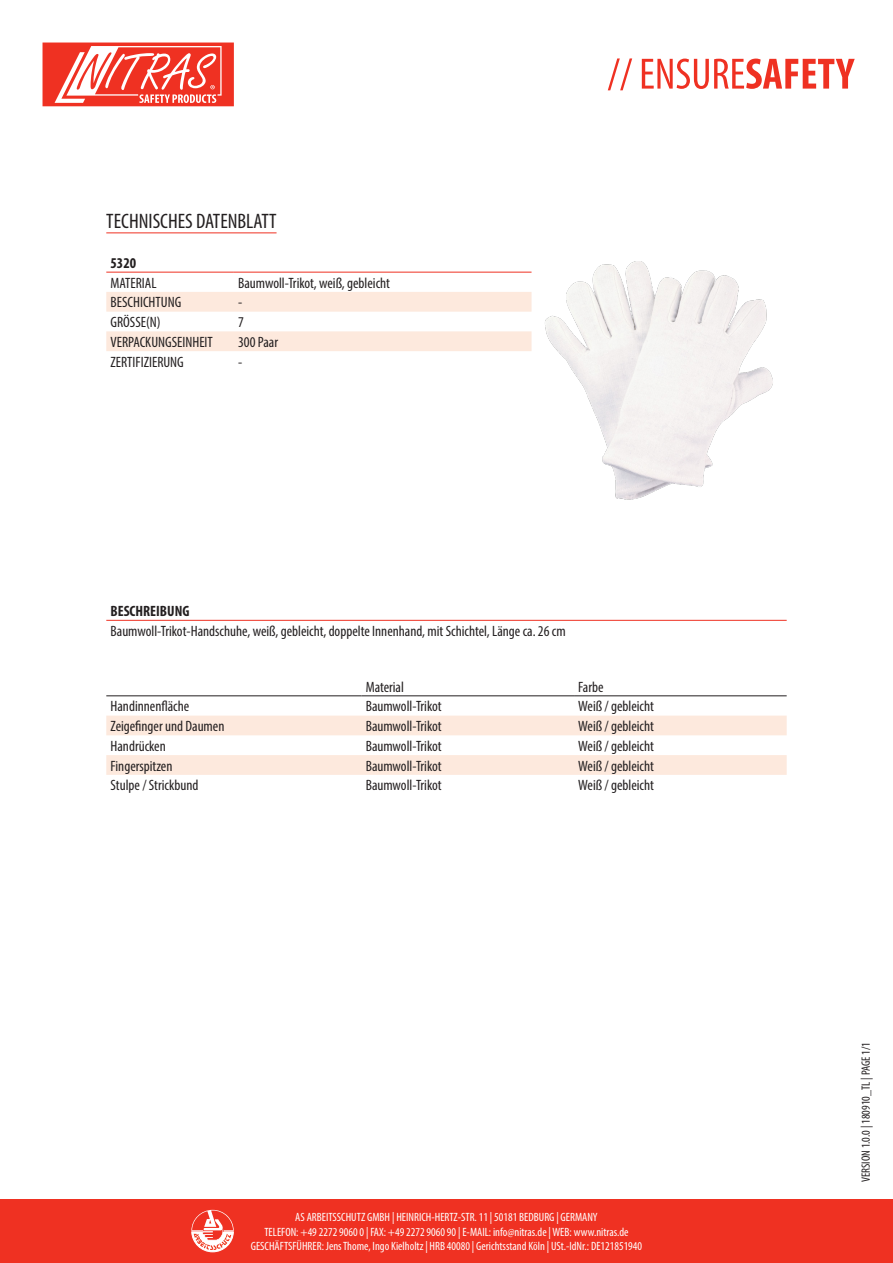
<style>
.page{position:relative;width:893px;height:1263px;background:#fff}
.page>*{position:absolute;margin:0;border:0;box-sizing:border-box;transform-origin:0 0}
.t1{font:condensed 21px "Myriad Pro";color:#231f20}
.t2{font:condensed 15px "Myriad Pro";color:#231f20}
.t3{font:700 condensed 15px "Myriad Pro";color:#231f20}
.t4{font:condensed 12px/14.4px "Myriad Pro";color:#fff;text-align:center}
.t5{font:condensed 12px "Myriad Pro";color:#231f20}
</style>
<div class="page">
<div style="left:0;top:1199px;width:893px;height:64px;background:#ef3122"></div>
<svg style="left:608px;top:58px;width:247px;height:32px"></svg>
<svg style="left:191px;top:1210px;width:43px;height:42px"></svg>
<svg style="left:43px;top:43px;width:191px;height:63px"></svg>
<hr style="left:106px;top:232px;width:171px;height:1px;background:#ef3122">
<svg style="left:106px;top:292px;width:425px;height:59px"></svg>
<hr style="left:106px;top:272px;width:128px;height:1px;background:#ef3122">
<hr style="left:234px;top:272px;width:297px;height:1px;background:#ef3122">
<img style="left:531px;top:261px;width:242px;height:239px">
<hr style="left:106px;top:620px;width:681px;height:1px;background:#ef3122">
<svg style="left:106px;top:696px;width:681px;height:20px"></svg>
<svg style="left:106px;top:716px;width:681px;height:59px"></svg>
<hr style="left:106px;top:695px;width:255px;height:1px;background:#231f20">
<hr style="left:361px;top:695px;width:213px;height:1px;background:#231f20">
<hr style="left:574px;top:695px;width:213px;height:1px;background:#231f20">
<p class="t1" style="left:106px;top:209px;width:172px">TECHNISCHES DATENBLATT</p>
<p class="t3" style="left:111px;top:253px;width:27px">5320</p>
<p class="t2" style="left:111px;top:274px;width:47px">MATERIAL</p>
<p class="t2" style="left:238px;top:274px;width:153px">Baumwoll-Trikot, weiß, gebleicht</p>
<p class="t2" style="left:111px;top:293px;width:72px">BESCHICHTUNG</p>
<p class="t2" style="left:238px;top:293px;width:6px">-</p>
<p class="t2" style="left:111px;top:313px;width:52px">GRÖSSE(N)</p>
<p class="t2" style="left:238px;top:313px;width:7px">7</p>
<p class="t2" style="left:111px;top:333px;width:104px">VERPACKUNGSEINHEIT</p>
<p class="t2" style="left:238px;top:333px;width:41px">300 Paar</p>
<p class="t2" style="left:111px;top:353px;width:75px">ZERTIFIZIERUNG</p>
<p class="t2" style="left:238px;top:353px;width:6px">-</p>
<p class="t3" style="left:111px;top:602px;width:80px">BESCHREIBUNG</p>
<p class="t2" style="left:111px;top:622px;width:457px">Baumwoll-Trikot-Handschuhe, weiß, gebleicht, doppelte Innenhand, mit Schichtel, Länge ca. 26 cm</p>
<p class="t2" style="left:366px;top:677px;width:40px">Material</p>
<p class="t2" style="left:578px;top:677px;width:27px">Farbe</p>
<p class="t2" style="left:111px;top:697px;width:80px">Handinnenfläche</p>
<p class="t2" style="left:366px;top:697px;width:77px">Baumwoll-Trikot</p>
<p class="t2" style="left:578px;top:697px;width:77px">Weiß / gebleicht</p>
<p class="t2" style="left:111px;top:717px;width:115px">Zeigefinger und Daumen</p>
<p class="t2" style="left:366px;top:717px;width:77px">Baumwoll-Trikot</p>
<p class="t2" style="left:578px;top:717px;width:77px">Weiß / gebleicht</p>
<p class="t2" style="left:111px;top:737px;width:57px">Handrücken</p>
<p class="t2" style="left:366px;top:737px;width:77px">Baumwoll-Trikot</p>
<p class="t2" style="left:578px;top:737px;width:77px">Weiß / gebleicht</p>
<p class="t2" style="left:111px;top:756px;width:63px">Fingerspitzen</p>
<p class="t2" style="left:366px;top:756px;width:77px">Baumwoll-Trikot</p>
<p class="t2" style="left:578px;top:756px;width:77px">Weiß / gebleicht</p>
<p class="t2" style="left:111px;top:776px;width:89px">Stulpe / Strickbund</p>
<p class="t2" style="left:366px;top:776px;width:77px">Baumwoll-Trikot</p>
<p class="t2" style="left:578px;top:776px;width:77px">Weiß / gebleicht</p>
<p class="t4" style="left:251px;top:1210px;width:393px">AS ARBEITSSCHUTZ GMBH | HEINRICH-HERTZ-STR. 11 | 50181 BEDBURG | GERMANY<br>TELEFON: +49 2272 9060 0 | FAX: +49 2272 9060 90 | E-MAIL: info@nitras.de | WEB: www.nitras.de<br>GESCHÄFTSFÜHRER: Jens Thome, Ingo Kielholtz | HRB 40080 | Gerichtsstand Köln | USt.-IdNr.: DE121851940</p>
<p class="t5" style="left:859px;top:1182px;width:141px;rotate:-90deg">VERSION 1.0.0 | 180910_TL | PAGE 1/1</p>
</div>
